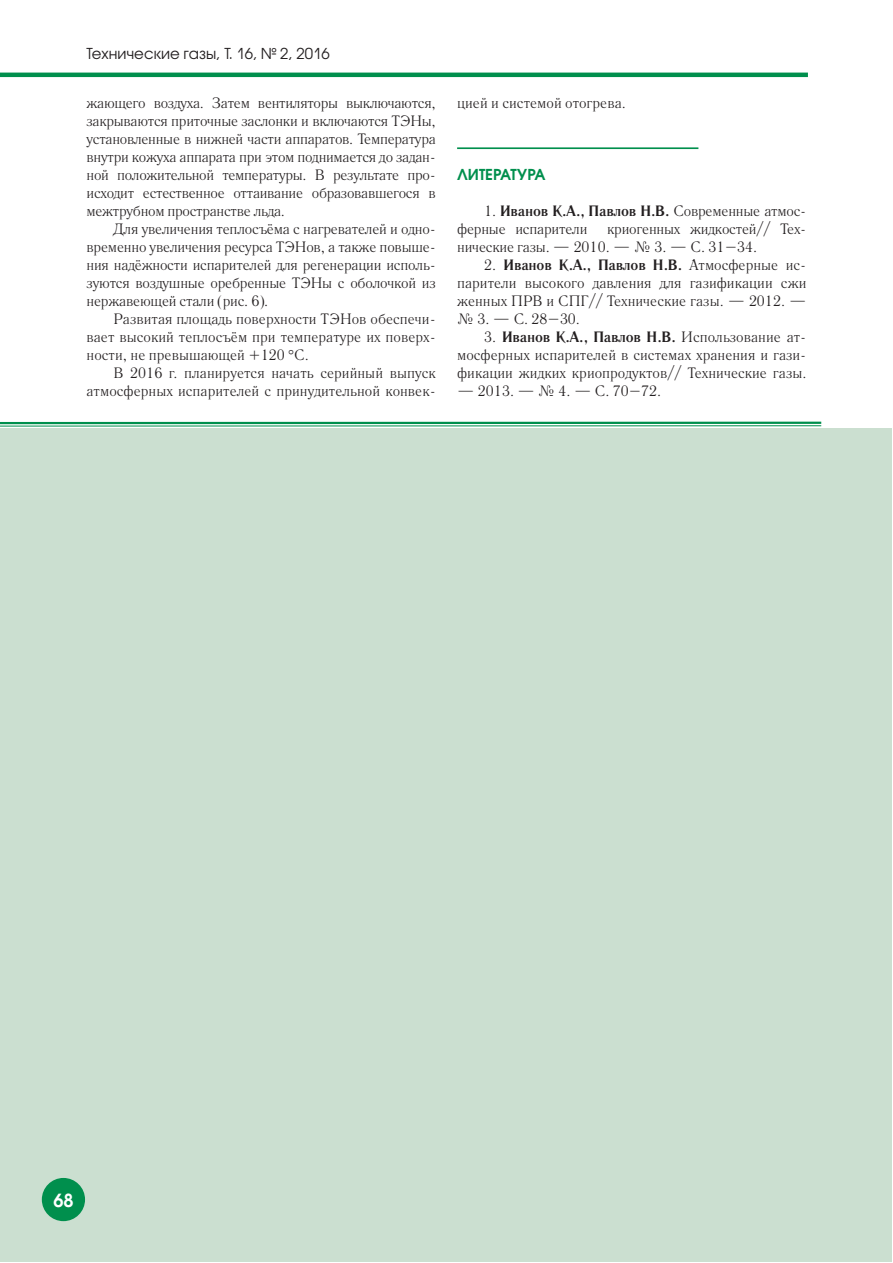
<style>
.page{position:relative;width:893px;height:1263px;background:#fff}
.page>*{position:absolute;margin:0;border:0;box-sizing:border-box;transform-origin:0 0}
.t1{font:600 18px "Avant Garde Gothic C";color:#fff}
.t2{font:15px/18px "Literaturnaya C";color:#231f20;text-align:justify}
.t3{font:15px "Avant Garde Gothic C";color:#231f20}
.t4{font:600 15px "Avant Garde Gothic C";color:#008f4d}
.s1{font-weight:700}
</style>
<div class="page">
<div style="left:0;top:428px;width:891px;height:834px;background:#cbdfd0"></div>
<hr style="left:0;top:422px;width:821px;height:2px;background:#008f4d">
<hr style="left:0;top:425px;width:821px;height:1px;background:#008f4d">
<div style="left:42px;top:1178px;width:43px;height:43px;background:#008f4d;border-radius:50%"></div>
<hr style="left:0;top:73px;width:808px;height:4px;background:#008f4d">
<hr style="left:457px;top:147px;width:241px;height:2px;background:#008f4d">
<p class="t3" style="left:87px;top:45px;width:245px">Технические газы, Т. 16, № 2, 2016</p>
<p class="t2" style="left:87px;top:95px;width:351px">жающего воздуха. Затем вентиляторы выключаются, закрываются приточные заслонки и включаются ТЭНы, установленные в нижней части аппаратов. Температура внутри кожуха аппарата при этом поднимается до задан&shy;ной положительной температуры. В результате про&shy;исходит естественное оттаивание образовавшегося в межтрубном пространстве льда.</p>
<p class="t2" style="left:87px;top:221px;width:351px;text-indent:27px">Для увеличения теплосъёма с нагревателей и одно&shy;временно увеличения ресурса ТЭНов, а также повыше&shy;ния надёжности испарителей для регенерации исполь&shy;зуются воздушные оребренные ТЭНы с оболочкой из нержавеющей стали (рис. 6).</p>
<p class="t2" style="left:87px;top:311px;width:351px;text-indent:27px">Развитая площадь поверхности ТЭНов обеспечи&shy;вает высокий теплосъём при температуре их поверх&shy;ности, не превышающей +120 C.</p>
<p class="t2" style="left:87px;top:365px;width:351px;text-align:right">В 2016 г. планируется начать серийный выпуск атмосферных испарителей с принудительной конвек-</p>
<p class="t2" style="left:457px;top:95px;width:170px">цией и системой отогрева.</p>
<p class="t4" style="left:457px;top:166px;width:90px">ЛИТЕРАТУРА</p>
<p class="t2" style="left:457px;top:203px;width:351px;text-indent:27px">1. <span class="s1">Иванов К.А., Павлов Н.В.</span> Современные атмос&shy;ферные испарители</p>
<p class="t2" style="left:457px;top:221px;width:351px;text-indent:150px">криогенных жидкостей// Тех&shy;нические газы. — 2010. — № 3. — С. 31–34.</p>
<p class="t2" style="left:457px;top:257px;width:351px;text-indent:27px">2. <span class="s1">Иванов К.А., Павлов Н.В.</span> Атмосферные ис&shy;парители высокого давления для газификации сжи женных ПРВ и СПГ// Технические газы. — 2012. — № 3. — С. 28–30.</p>
<p class="t2" style="left:457px;top:329px;width:351px;text-indent:27px">3. <span class="s1">Иванов К.А., Павлов Н.В.</span> Использование ат&shy;мосферных испарителей в системах хранения и гази&shy;фикации жидких криопродуктов// Технические газы.</p>
<p class="t2" style="left:457px;top:383px;width:205px">— 2013. — № 4. — С. 70–72.</p>
<p class="t1" style="left:53px;top:1190px;width:22px">68</p>
</div>
